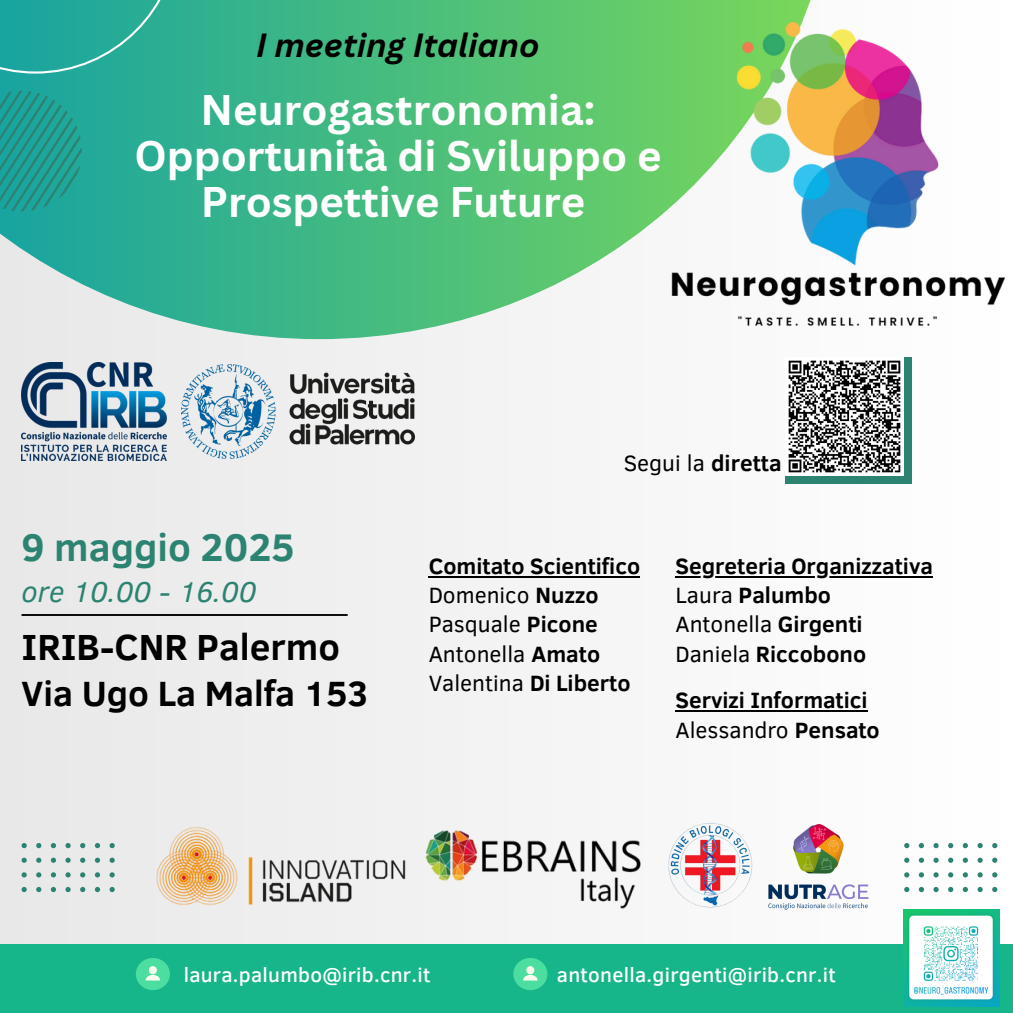
<style>
.page{position:relative;width:1013px;height:1013px;background:#fff}
.page>*{position:absolute;margin:0;border:0;box-sizing:border-box;transform-origin:0 0}
.t1{font:700 41.75px/46px "Canva Sans";color:#fff;text-align:center}
.t2{font:700 39.5px "Clear Sans";color:#2c8371}
.t3{font:700 37.25px "Clear Sans";color:#000}
.t4{font:700 36px "Clear Sans";color:#000}
.t5{font:italic 700 32.62px "Canva Sans";color:#000}
.t6{font:italic 29.5px "Clear Sans";color:#2c8371}
.t7{font:22.75px "Clear Sans";color:#000}
.t8{font:700 22.75px "Clear Sans";color:#000}
.t9{font:500 20.5px "Clear Sans";letter-spacing:.015em;color:#fff}
.s1{font-weight:700}
.s2{font-weight:400}
</style>
<div class="page">
<div style="left:0;top:0;width:1012px;height:1012px;background:#f3f3f3"></div>
<svg style="left:0;top:0;width:610px;height:339px;background:#52be8d"></svg>
<svg style="left:0;top:0;width:178px;height:73px;background:#29ab9b"></svg>
<div style="left:0;top:944px;width:1012px;height:68px;background:#17b58a"></div>
<div style="left:136px;top:957px;width:34px;height:33px;background:#4bdea0;border-radius:50%"></div>
<svg style="left:146px;top:966px;width:14px;height:14px"></svg>
<svg style="left:80px;top:843px;width:5px;height:5px"></svg>
<svg style="left:95px;top:843px;width:5px;height:5px"></svg>
<svg style="left:109px;top:843px;width:5px;height:5px"></svg>
<svg style="left:65px;top:843px;width:6px;height:5px"></svg>
<svg style="left:51px;top:843px;width:5px;height:5px"></svg>
<svg style="left:80px;top:857px;width:5px;height:5px"></svg>
<svg style="left:95px;top:857px;width:5px;height:5px"></svg>
<svg style="left:109px;top:857px;width:5px;height:5px"></svg>
<svg style="left:65px;top:857px;width:6px;height:5px"></svg>
<svg style="left:51px;top:857px;width:5px;height:5px"></svg>
<svg style="left:80px;top:872px;width:5px;height:5px"></svg>
<svg style="left:95px;top:872px;width:5px;height:5px"></svg>
<svg style="left:109px;top:872px;width:5px;height:5px"></svg>
<svg style="left:65px;top:872px;width:6px;height:5px"></svg>
<svg style="left:51px;top:872px;width:5px;height:5px"></svg>
<svg style="left:80px;top:886px;width:5px;height:6px"></svg>
<svg style="left:95px;top:886px;width:5px;height:6px"></svg>
<svg style="left:109px;top:886px;width:5px;height:6px"></svg>
<svg style="left:65px;top:886px;width:6px;height:6px"></svg>
<svg style="left:51px;top:886px;width:5px;height:6px"></svg>
<svg style="left:36px;top:843px;width:5px;height:5px"></svg>
<svg style="left:22px;top:843px;width:5px;height:5px"></svg>
<svg style="left:36px;top:857px;width:5px;height:5px"></svg>
<svg style="left:22px;top:857px;width:5px;height:5px"></svg>
<svg style="left:36px;top:872px;width:5px;height:5px"></svg>
<svg style="left:22px;top:872px;width:5px;height:5px"></svg>
<svg style="left:36px;top:886px;width:5px;height:6px"></svg>
<svg style="left:22px;top:886px;width:5px;height:6px"></svg>
<svg style="left:0;top:91px;width:82px;height:120px;background:#209d92"></svg>
<img style="left:610px;top:0;width:402px;height:410px">
<div style="left:513px;top:957px;width:34px;height:33px;background:#4bdea0;border-radius:50%"></div>
<svg style="left:523px;top:966px;width:14px;height:14px"></svg>
<img style="left:22px;top:362px;width:144px;height:98px">
<img style="left:181px;top:364px;width:233px;height:95px">
<hr style="left:22px;top:614px;width:326px;height:2px;background:#000">
<svg style="left:962px;top:843px;width:5px;height:5px"></svg>
<svg style="left:977px;top:843px;width:5px;height:5px"></svg>
<svg style="left:992px;top:843px;width:5px;height:5px"></svg>
<svg style="left:948px;top:843px;width:5px;height:5px"></svg>
<svg style="left:933px;top:843px;width:5px;height:5px"></svg>
<svg style="left:962px;top:857px;width:5px;height:5px"></svg>
<svg style="left:977px;top:857px;width:5px;height:5px"></svg>
<svg style="left:992px;top:857px;width:5px;height:5px"></svg>
<svg style="left:948px;top:857px;width:5px;height:5px"></svg>
<svg style="left:933px;top:857px;width:5px;height:5px"></svg>
<svg style="left:962px;top:872px;width:5px;height:5px"></svg>
<svg style="left:977px;top:872px;width:5px;height:5px"></svg>
<svg style="left:992px;top:872px;width:5px;height:5px"></svg>
<svg style="left:948px;top:872px;width:5px;height:5px"></svg>
<svg style="left:933px;top:872px;width:5px;height:5px"></svg>
<svg style="left:962px;top:886px;width:5px;height:6px"></svg>
<svg style="left:977px;top:886px;width:5px;height:6px"></svg>
<svg style="left:992px;top:886px;width:5px;height:6px"></svg>
<svg style="left:948px;top:887px;width:5px;height:5px"></svg>
<svg style="left:933px;top:887px;width:5px;height:5px"></svg>
<svg style="left:918px;top:843px;width:6px;height:5px"></svg>
<svg style="left:904px;top:843px;width:5px;height:5px"></svg>
<svg style="left:918px;top:857px;width:6px;height:5px"></svg>
<svg style="left:904px;top:857px;width:5px;height:5px"></svg>
<svg style="left:918px;top:872px;width:6px;height:5px"></svg>
<svg style="left:904px;top:872px;width:5px;height:5px"></svg>
<svg style="left:918px;top:887px;width:6px;height:5px"></svg>
<svg style="left:904px;top:887px;width:5px;height:5px"></svg>
<div style="left:785px;top:357px;width:126px;height:127px;background:#2c8371"></div>
<img style="left:785px;top:357px;width:118px;height:118px">
<img style="left:903px;top:909px;width:96px;height:97px">
<img style="left:768px;top:824px;width:101px;height:86px">
<img style="left:668px;top:823px;width:84px;height:85px">
<img style="left:425px;top:830px;width:216px;height:79px">
<img style="left:156px;top:826px;width:250px;height:80px">
<hr style="left:675px;top:576px;width:258px;height:2px;background:#000">
<hr style="left:428px;top:576px;width:212px;height:2px;background:#000">
<hr style="left:675px;top:710px;width:192px;height:2px;background:#000">
<p class="t5" style="left:256px;top:23px;width:285px">I meeting Italiano</p>
<p class="t1" style="left:134px;top:86px;width:528px">Neurogastronomia:<br>Opportunità di Sviluppo e<br>Prospettive Future</p>
<p class="t2" style="left:22px;top:519px;width:275px">9 maggio 2025</p>
<p class="t6" style="left:22px;top:570px;width:237px">ore 10.00 - 16.00</p>
<p class="t3" style="left:22px;top:619px;width:320px">IRIB-CNR Palermo</p>
<p class="t4" style="left:22px;top:667px;width:348px">Via Ugo La Malfa 153</p>
<p class="t7" style="left:623px;top:446px;width:159px">Segui la <span class="s1">diretta</span></p>
<p class="t8" style="left:428px;top:550px;width:213px">Comitato Scientifico</p>
<p class="t7" style="left:428px;top:579px;width:171px">Domenico <span class="s1">Nuzzo</span></p>
<p class="t7" style="left:428px;top:608px;width:171px">Pasquale <span class="s1">Picone</span></p>
<p class="t7" style="left:428px;top:637px;width:173px">Antonella <span class="s1">Amato</span></p>
<p class="t7" style="left:428px;top:666px;width:203px">Valentina <span class="s1">Di Liberto</span></p>
<p class="t8" style="left:675px;top:550px;width:259px">Segreteria Organizzativa</p>
<p class="t8" style="left:675px;top:579px;width:157px"><span class="s2">Laura</span> Palumbo</p>
<p class="t7" style="left:675px;top:608px;width:189px">Antonella <span class="s1">Girgenti</span></p>
<p class="t8" style="left:675px;top:637px;width:192px"><span class="s2">Daniela</span> Riccobono</p>
<p class="t8" style="left:675px;top:684px;width:194px">Servizi Informatici</p>
<p class="t7" style="left:675px;top:713px;width:206px">Alessandro <span class="s1">Pensato</span></p>
<h2 class="t9" style="left:184px;top:959px;width:248px">laura.palumbo@irib.cnr.it</h2>
<h2 class="t9" style="left:557px;top:959px;width:280px">antonella.girgenti@irib.cnr.it</h2>
</div>
